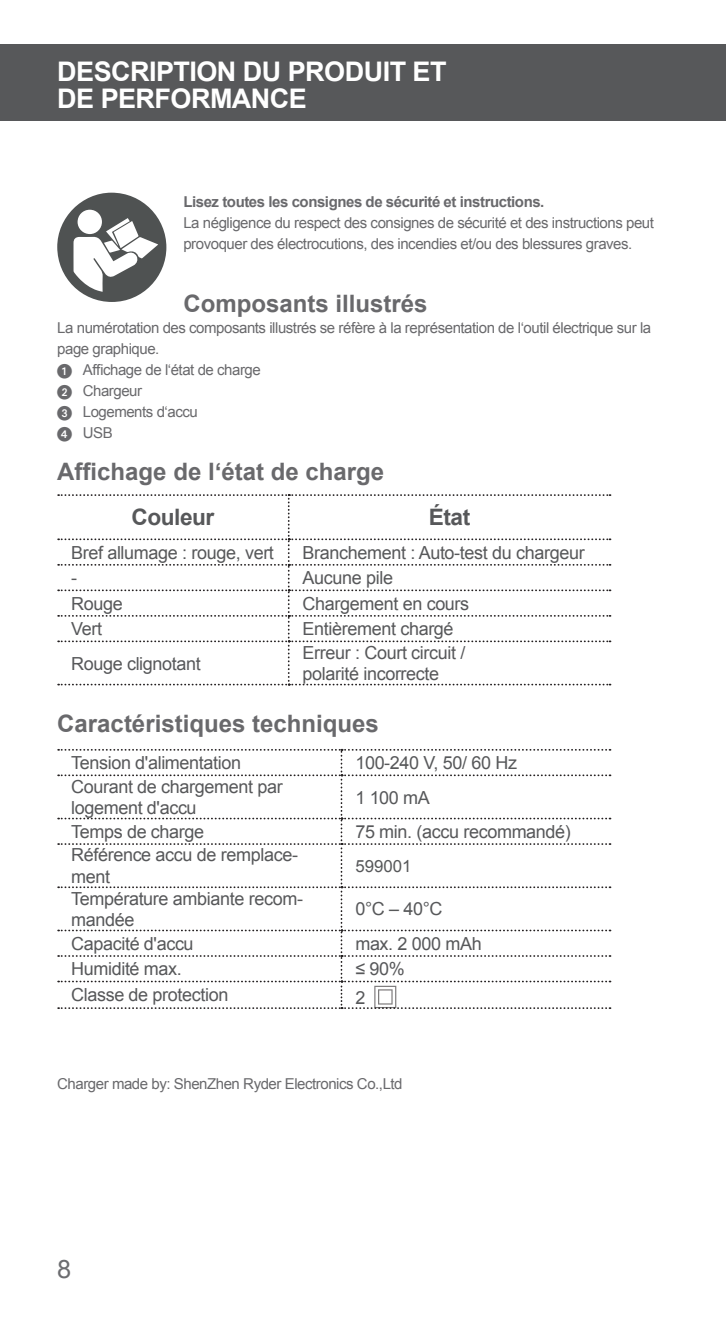
<style>
.page{position:relative;width:726px;height:1317px;background:#fff}
.page>*{position:absolute;margin:0;border:0;box-sizing:border-box;transform-origin:0 0}
.t1{font:700 27px/26.4px "Arial";letter-spacing:-.02em;color:#fff}
.t2{font:25.5px "Arial";color:#6c6d70}
.t3{font:700 24px "Arial";color:#69696c}
.t4{font:700 22.5px "Arial";letter-spacing:-.02em;color:#57585a}
.t5{font:18px/21.6px "Arial";letter-spacing:-.02em;color:#57585a}
.t6{font:16.8px "Arial";color:#57585a}
.t7{font:15px/21px "Arial";letter-spacing:-.03em;color:#69696c}
.t8{font:700 15px "Arial";letter-spacing:-.03em;color:#69696c}
.s1{font-family:"European Pi One"}
</style>
<div class="page">
<div style="left:0;top:44px;width:725px;height:77px;background:#57585a"></div>
<svg style="left:58px;top:494px;width:552px;height:191px"></svg>
<svg style="left:58px;top:749px;width:552px;height:260px"></svg>
<svg style="left:57px;top:193px;width:109px;height:109px"></svg>
<h1 class="t1" style="left:57px;top:59px;width:391px">DESCRIPTION DU PRODUIT ET<br>DE PERFORMANCE</h1>
<p class="t8" style="left:183px;top:192px;width:362px">Lisez toutes les consignes de sécurité et instructions.</p>
<p class="t7" style="left:183px;top:212px;width:472px">La négligence du respect des consignes de sécurité et des instructions peut provoquer des électrocutions, des incendies et/ou des blessures graves.</p>
<h3 class="t3" style="left:183px;top:288px;width:246px">Composants illustrés</h3>
<p class="t7" style="left:57px;top:317px;width:595px">La numérotation des composants illustrés se réfère à la représentation de l‘outil électrique sur la page graphique.<br><span class="s1">1</span> Affichage de l‘état de charge<br><span class="s1">2</span> Chargeur<br><span class="s1">3</span> Logements d‘accu<br><span class="s1">4</span> USB</p>
<h3 class="t3" style="left:57px;top:456px;width:328px">Affichage de l‘état de charge</h3>
<p class="t4" style="left:131px;top:503px;width:84px">Couleur</p>
<p class="t4" style="left:429px;top:503px;width:43px">État</p>
<p class="t5" style="left:71px;top:542px;width:204px">Bref allumage : rouge, vert</p>
<p class="t5" style="left:302px;top:542px;width:283px">Branchement : Auto-test du chargeur</p>
<p class="t5" style="left:71px;top:567px;width:7px">-</p>
<p class="t5" style="left:302px;top:567px;width:92px">Aucune pile</p>
<p class="t5" style="left:71px;top:593px;width:53px">Rouge</p>
<p class="t5" style="left:302px;top:593px;width:168px">Chargement en cours</p>
<p class="t5" style="left:71px;top:618px;width:32px">Vert</p>
<p class="t5" style="left:302px;top:618px;width:152px">Entièrement chargé</p>
<p class="t5" style="left:71px;top:653px;width:131px">Rouge clignotant</p>
<p class="t5" style="left:302px;top:642px;width:164px">Erreur : Court circuit / polarité incorrecte</p>
<h3 class="t3" style="left:57px;top:708px;width:323px">Caractéristiques techniques</h3>
<p class="t5" style="left:71px;top:752px;width:171px">Tension d'alimentation</p>
<p class="t5" style="left:355px;top:752px;width:163px">100-240 V, 50/ 60 Hz</p>
<p class="t5" style="left:71px;top:776px;width:213px">Courant de chargement par logement d'accu</p>
<p class="t5" style="left:355px;top:787px;width:76px">1 100 mA</p>
<p class="t5" style="left:71px;top:821px;width:135px">Temps de charge</p>
<p class="t5" style="left:355px;top:821px;width:217px">75 min. (accu recommandé)</p>
<p class="t5" style="left:71px;top:844px;width:228px">Référence accu de remplace&shy;ment</p>
<p class="t6" style="left:355px;top:855px;width:58px">599001</p>
<p class="t5" style="left:71px;top:888px;width:233px">Température ambiante recom&shy;mandée</p>
<p class="t5" style="left:355px;top:898px;width:89px">0°C – 40°C</p>
<p class="t5" style="left:71px;top:933px;width:124px">Capacité d'accu</p>
<p class="t5" style="left:355px;top:933px;width:128px">max. 2 000 mAh</p>
<p class="t5" style="left:71px;top:958px;width:112px">Humidité max.</p>
<p class="t5" style="left:355px;top:958px;width:51px">≤ 90%</p>
<p class="t5" style="left:71px;top:984px;width:159px">Classe de protection</p>
<p class="t5" style="left:355px;top:987px;width:12px">2</p>
<p class="t7" style="left:57px;top:1073px;width:347px">Charger made by: ShenZhen Ryder Electronics Co.,Ltd</p>
<h2 class="t2" style="left:57px;top:1253px;width:16px">8</h2>
</div>
